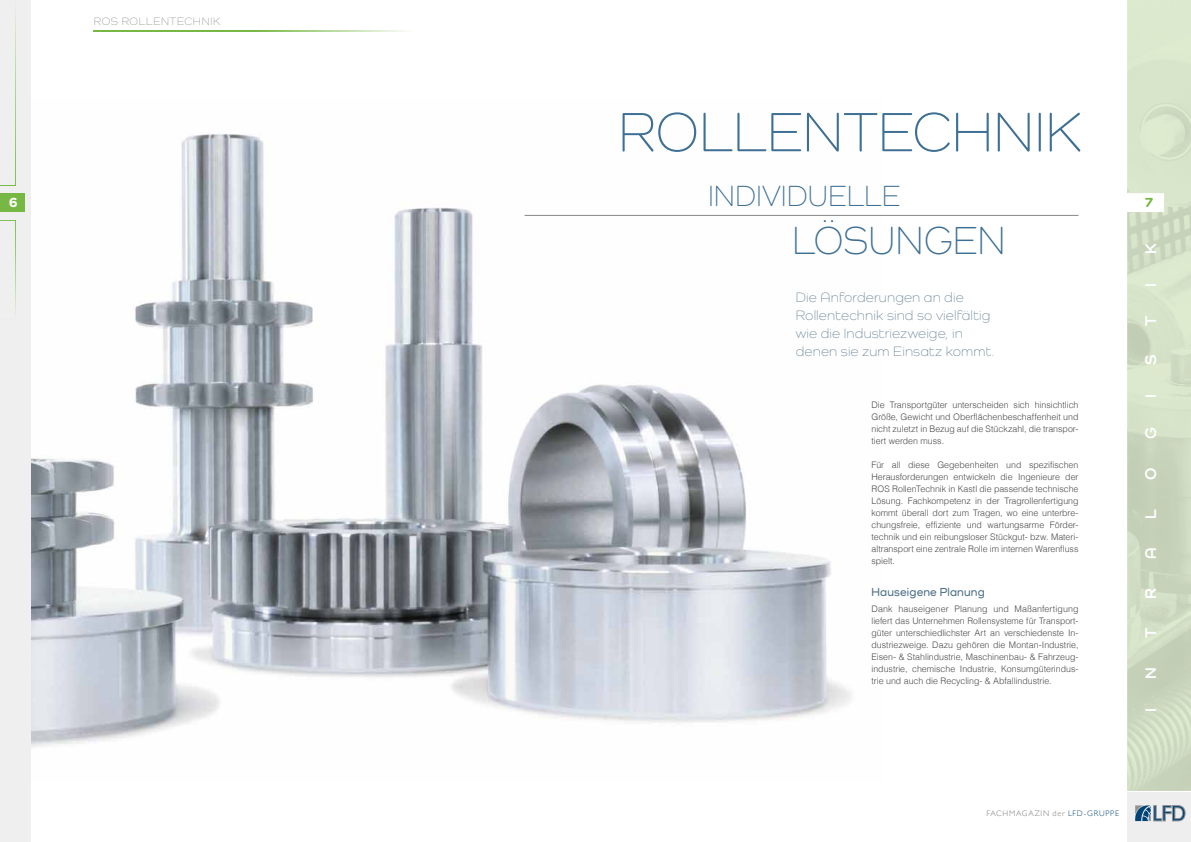
<style>
.page{position:relative;width:1191px;height:842px;background:#fff}
.page>*{position:absolute;margin:0;border:0;box-sizing:border-box;transform-origin:0 0}
.t1{font:300 57px "Como";letter-spacing:.01em;color:#3e6f94}
.t2{font:300 40.4px "Como";letter-spacing:.01em;color:#3e6f94;scale:.94 1}
.t3{font:300 30.1px "Como";letter-spacing:.02em;color:#3e6f94;scale:.94 1}
.t4{font:700 16px "Como";color:#fff}
.t5{font:300 14px/18px "Como";letter-spacing:.01em;color:#6c879c}
.t6{font:800 14px "Como";color:#fff}
.t7{font:800 14px "Como";color:#76b843}
.t8{font:600 12px "Como";letter-spacing:.015em;color:#4e7187;scale:.96 1}
.t9{font:300 11px "Como";letter-spacing:.06em;color:#929292}
.t10{font:300 9px/12px "Helvetica";color:#4a4a49;text-align:justify}
.t11{font:300 8px "Gill Sans";letter-spacing:.095em;color:#7c7b7b}
.s1{color:#047}
</style>
<div class="page">
<div style="left:0;top:0;width:31px;height:842px;background:#ededed"></div>
<div style="left:0;top:193px;width:25px;height:19px;background:#76b843"></div>
<img style="left:1127px;top:0;width:64px;height:791px">
<div style="left:1127px;top:792px;width:64px;height:50px;background:#ededed"></div>
<svg style="left:1135px;top:805px;width:50px;height:16px"></svg>
<svg style="left:0;top:10px;width:16px;height:176px"></svg>
<svg style="left:0;top:220px;width:16px;height:94px"></svg>
<hr style="left:94px;top:30px;width:334px;height:1px;background:#76b843">
<div style="left:253px;top:0;width:182px;height:49px;background:#fff"></div>
<img style="left:31px;top:133px;width:853px;height:614px">
<hr style="left:524px;top:215px;width:554px;height:1px;background:#878787">
<p class="t9" style="left:94px;top:15px;width:128px">ROS ROLLENTECHNIK</p>
<h1 class="t1" style="left:618px;top:98px;width:465px">ROLLENTECHNIK</h1>
<h3 class="t3" style="left:708px;top:178px;width:206px">INDIVIDUELLE</h3>
<h2 class="t2" style="left:792px;top:217px;width:228px">LÖSUNGEN</h2>
<h3 class="t6" style="left:9px;top:194px;width:11px">6</h3>
<h3 class="t7" style="left:1144px;top:194px;width:11px">7</h3>
<h3 class="t4" style="left:1140px;top:254px;width:12px;rotate:-90deg">K</h3>
<h3 class="t5" style="left:796px;top:288px;width:200px">Die Anforderungen an die<br>Rollentechnik sind so vielfältig wie die Industriezweige, in denen sie zum Einsatz kommt.</h3>
<p class="t10" style="left:871px;top:398px;width:208px">Die Transportgüter unterscheiden sich hinsichtlich Größe, Gewicht und Oberflächenbeschaffenheit und nicht zuletzt in Bezug auf die Stückzahl, die transpor&shy;tiert werden muss.</p>
<p class="t10" style="left:871px;top:458px;width:208px">Für all diese Gegebenheiten und spezifischen Herausforderungen entwickeln die Ingenieure der ROS RollenTechnik in Kastl die passende technische Lösung. Fachkompetenz in der Tragrollenfertigung kommt überall dort zum Tragen, wo eine unterbre&shy;chungsfreie, effiziente und wartungsarme Förder&shy;technik und ein reibungsloser Stückgut- bzw. Materi&shy;altransport eine zentrale Rolle im internen Warenfluss spielt.</p>
<h3 class="t8" style="left:871px;top:585px;width:119px">Hauseigene Planung</h3>
<p class="t10" style="left:871px;top:602px;width:208px">Dank hauseigener Planung und Maßanfertigung liefert das Unternehmen Rollensysteme für Transport&shy;güter unterschiedlichster Art an verschiedenste In&shy;dustriezweige. Dazu gehören die Montan-Industrie, Eisen- &amp; Stahlindustrie, Maschinenbau- &amp; Fahrzeug&shy;industrie, chemische Industrie, Konsumgüterindus&shy;trie und auch die Recycling- &amp; Abfallindustrie.</p>
<h3 class="t4" style="left:1140px;top:287px;width:5px;rotate:-90deg">I</h3>
<h3 class="t4" style="left:1140px;top:326px;width:12px;rotate:-90deg">T</h3>
<h3 class="t4" style="left:1140px;top:365px;width:12px;rotate:-90deg">S</h3>
<h3 class="t4" style="left:1140px;top:398px;width:5px;rotate:-90deg">I</h3>
<h3 class="t4" style="left:1140px;top:439px;width:13px;rotate:-90deg">G</h3>
<h3 class="t4" style="left:1140px;top:480px;width:14px;rotate:-90deg">O</h3>
<h3 class="t4" style="left:1140px;top:519px;width:11px;rotate:-90deg">L</h3>
<h3 class="t4" style="left:1140px;top:559px;width:13px;rotate:-90deg">A</h3>
<h3 class="t4" style="left:1140px;top:599px;width:12px;rotate:-90deg">R</h3>
<h3 class="t4" style="left:1140px;top:638px;width:12px;rotate:-90deg">T</h3>
<h3 class="t4" style="left:1140px;top:679px;width:13px;rotate:-90deg">N</h3>
<h3 class="t4" style="left:1140px;top:711px;width:5px;rotate:-90deg">I</h3>
<p class="t11" style="left:986px;top:807px;width:134px">FACHMAGAZIN der <span class="s1">LFD-GRUPPE</span></p>
</div>
